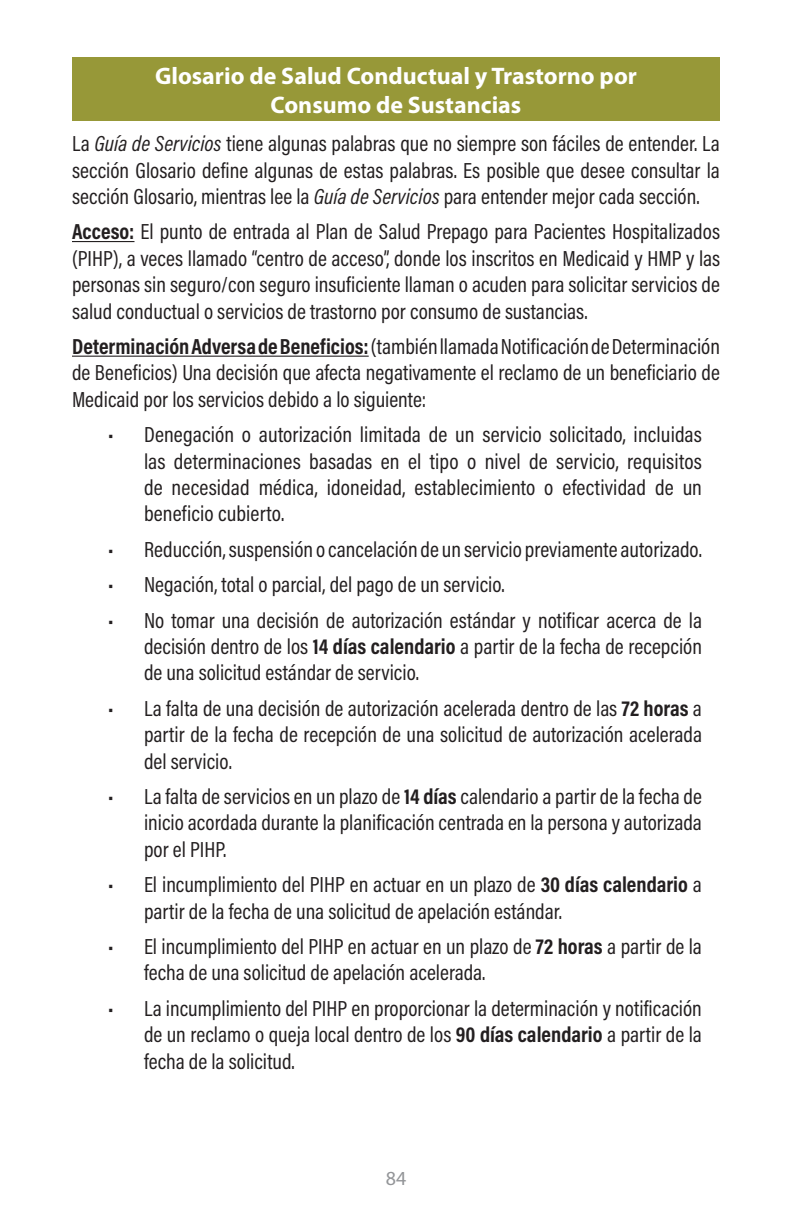
<style>
.page{position:relative;width:792px;height:1224px;background:#fff}
.page>*{position:absolute;margin:0;border:0;box-sizing:border-box;transform-origin:0 0}
.t1{font:700 24px/28.8px "Myriad Pro";color:#fff;text-align:center}
.t2{font:22px/26.4px "Acumin Pro Cond";color:#231f20;text-align:justify}
.t3{font:20px "Myriad Pro";color:#939598}
.s1{font-style:italic}
.s2{font-weight:700}
</style>
<div class="page">
<hr style="left:72px;top:241px;width:63px;height:1px;background:#231f20">
<hr style="left:72px;top:356px;width:297px;height:1px;background:#231f20">
<div style="left:72px;top:58px;width:648px;height:63px;background:#979838"></div>
<p class="t1" style="left:155px;top:61px;width:483px">Glosario de Salud Conductual y Trastorno por<br>Consumo de Sustancias</p>
<p class="t2" style="left:72px;top:130px;width:650px">La <span class="s1">Guía de Servicios</span> tiene algunas palabras que no siempre son fáciles de entender. La sección Glosario define algunas de estas palabras. Es posible que desee consultar la sección Glosario, mientras lee la <span class="s1">Guía de Servicios</span> para entender mejor cada sección.</p>
<p class="t2" style="left:72px;top:218px;width:650px"><span class="s2">Acceso:</span> El punto de entrada al Plan de Salud Prepago para Pacientes Hospitalizados (PIHP), a veces llamado “centro de acceso”, donde los inscritos en Medicaid y HMP y las personas sin seguro/con seguro insuficiente llaman o acuden para solicitar servicios de salud conductual o servicios de trastorno por consumo de sustancias.</p>
<p class="t2" style="left:72px;top:333px;width:650px"><span class="s2">Determinación Adversa de Beneficios:</span>(también llamada Notificación de Determinación de Beneficios) Una decisión que afecta negativamente el reclamo de un beneficiario de Medicaid por los servicios debido a lo siguiente:</p>
<p class="t2" style="left:144px;top:421px;width:560px;text-indent:-36px">• Denegación o autorización limitada de un servicio solicitado, incluidas las determinaciones basadas en el tipo o nivel de servicio, requisitos de necesidad médica, idoneidad, establecimiento o efectividad de un beneficio cubierto.</p>
<p class="t2" style="left:108px;top:536px;width:595px">• Reducción, suspensión o cancelación de un servicio previamente autorizado.</p>
<p class="t2" style="left:108px;top:571px;width:398px">• Negación, total o parcial, del pago de un servicio.</p>
<p class="t2" style="left:144px;top:606px;width:560px;text-indent:-36px">• No tomar una decisión de autorización estándar y notificar acerca de la decisión dentro de los <span class="s2">14 días calendario</span> a partir de la fecha de recepción de una solicitud estándar de servicio.</p>
<p class="t2" style="left:144px;top:695px;width:560px;text-indent:-36px">• La falta de una decisión de autorización acelerada dentro de las <span class="s2">72 horas</span> a partir de la fecha de recepción de una solicitud de autorización acelerada del servicio.</p>
<p class="t2" style="left:144px;top:783px;width:559px;text-indent:-36px">• La falta de servicios en un plazo de <span class="s2">14 días</span> calendario a partir de la fecha de inicio acordada durante la planificación centrada en la persona y autorizada por el PIHP.</p>
<p class="t2" style="left:144px;top:871px;width:559px;text-indent:-36px">• El incumplimiento del PIHP en actuar en un plazo de <span class="s2">30 días calendario</span> a partir de la fecha de una solicitud de apelación estándar.</p>
<p class="t2" style="left:144px;top:933px;width:560px;text-indent:-36px">• El incumplimiento del PIHP en actuar en un plazo de <span class="s2">72 horas</span> a partir de la fecha de una solicitud de apelación acelerada.</p>
<p class="t2" style="left:144px;top:995px;width:560px;text-indent:-36px">• La incumplimiento del PIHP en proporcionar la determinación y notificación de un reclamo o queja local dentro de los <span class="s2">90 días calendario</span> a partir de la fecha de la solicitud.</p>
<p class="t3" style="left:386px;top:1166px;width:22px">84</p>
</div>
